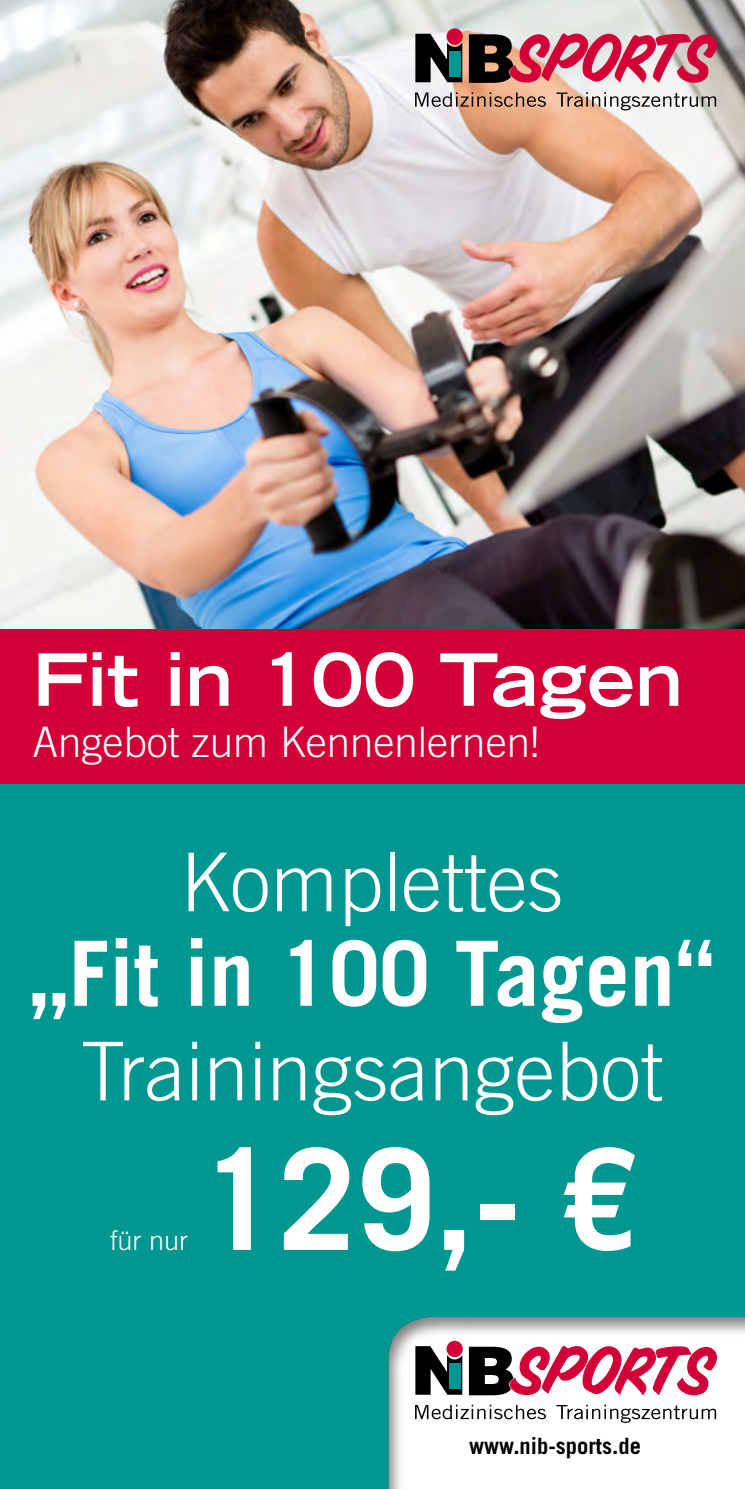
<style>
.page{position:relative;width:745px;height:1489px;background:#fff}
.page>*{position:absolute;margin:0;border:0;box-sizing:border-box;transform-origin:0 0}
.t1{font:700 140.5px "Trade Gothic LT Std";color:#fff}
.t2{font:700 90px "Trade Gothic LT Std";color:#fff}
.t3{font:300 81px "Trade Gothic LT Std";color:#fff}
.t4{font:700 expanded 72px "Trade Gothic LT Std";color:#fff}
.t5{font:300 42px "Trade Gothic LT Std";color:#fff}
.t6{font:300 27px "Trade Gothic LT Std";color:#fff}
.t7{font:700 22.5px "Trade Gothic LT Std";color:#000}
</style>
<div class="page">
<img style="left:0;top:0;width:744px;height:629px">
<div style="left:0;top:629px;width:744px;height:859px;background:#009790"></div>
<div style="left:0;top:629px;width:744px;height:155px;background:#d20037"></div>
<div style="left:365px;top:1304px;width:379px;height:184px;background:#000;opacity:.5"></div>
<svg style="left:415px;top:1404px;width:130px;height:15px;background:#bfbfbf"></svg>
<svg style="left:556px;top:1404px;width:159px;height:18px;background:#cdcdcd"></svg>
<svg style="left:415px;top:1345px;width:47px;height:49px;background:#464748"></svg>
<div style="left:446px;top:1340px;width:16px;height:16px;background:#d20037;border-radius:50%"></div>
<div style="left:449px;top:1363px;width:11px;height:25px;background:#009790"></div>
<svg style="left:468px;top:1345px;width:248px;height:50px;background:#c76e85"></svg>
<svg style="left:415px;top:92px;width:130px;height:15px;background:#b2917d"></svg>
<svg style="left:556px;top:92px;width:159px;height:18px"></svg>
<svg style="left:415px;top:34px;width:47px;height:48px"></svg>
<div style="left:446px;top:28px;width:16px;height:17px;background:#d20037;border-radius:50%"></div>
<div style="left:449px;top:51px;width:11px;height:25px;background:#009790"></div>
<svg style="left:468px;top:33px;width:248px;height:50px;background:#bb5e71"></svg>
<p class="t4" style="left:32px;top:632px;width:652px">Fit in 100 Tagen</p>
<p class="t5" style="left:32px;top:717px;width:508px">Angebot zum Kennenlernen!</p>
<p class="t3" style="left:180px;top:834px;width:384px">Komplettes</p>
<p class="t2" style="left:29px;top:918px;width:687px">„Fit in 100 Tagen“</p>
<p class="t3" style="left:80px;top:1023px;width:584px">Trainingsangebot</p>
<p class="t6" style="left:110px;top:1224px;width:80px">für nur</p>
<h1 class="t1" style="left:200px;top:1113px;width:439px">129,- €</h1>
<p class="t7" style="left:469px;top:1431px;width:173px">www.nib-sports.de</p>
</div>
